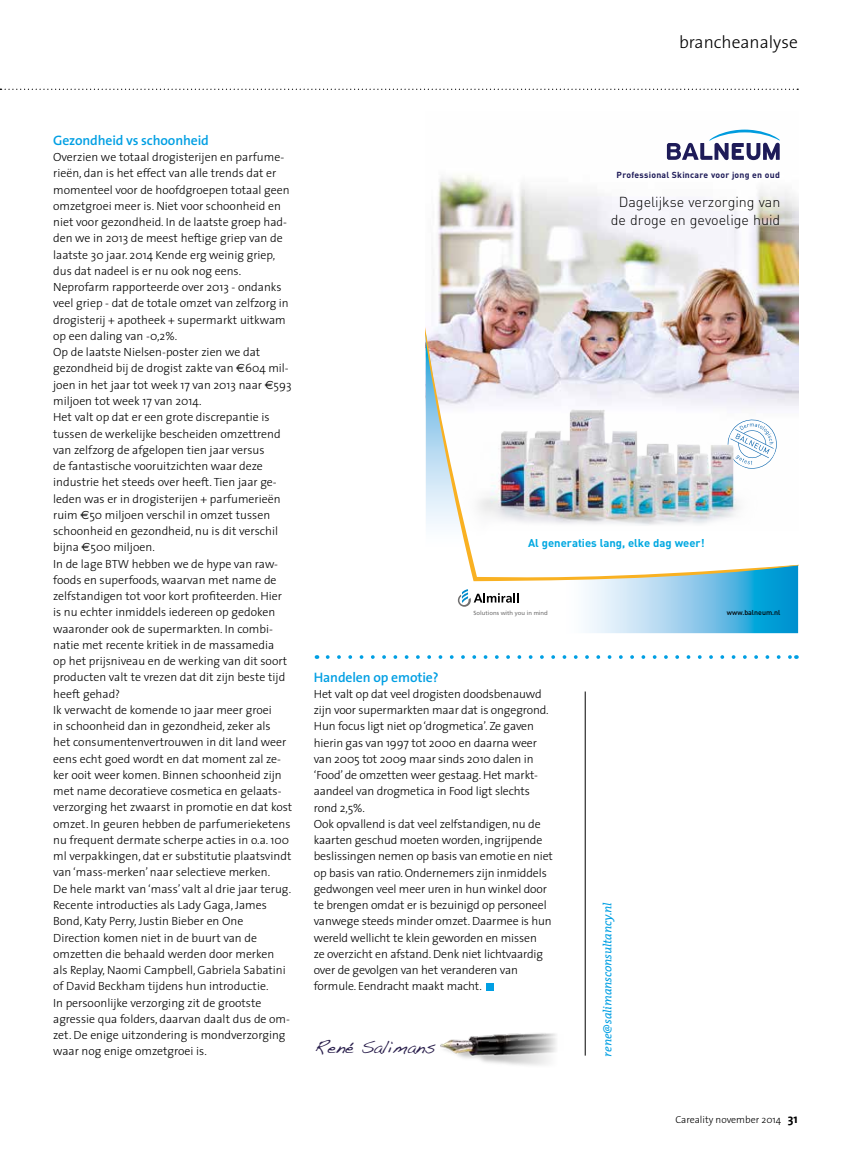
<style>
.page{position:relative;width:851px;height:1149px;background:#fff}
.page>*{position:absolute;margin:0;border:0;box-sizing:border-box;transform-origin:0 0}
.t1{font:300 17.5px "The Sans";color:#000}
.t2{font:17.5px "Handwriting Dakota";color:#2b204d}
.t3{font:300 14.25px/17.1px "DIN";color:#000;text-align:center}
.t4{font:600 13.75px "The Sans";letter-spacing:-.01em;color:#009fe3}
.t5{font:300 11.88px/16.2px "The Sans";color:#000}
.t6{font:italic 11.88px "The Serif";letter-spacing:-.01em;color:#009fe3}
.t7{font:700 11.25px "DIN";color:#00a8e1}
.t8{font:300 10px "The Sans";color:#000}
.t9{font:700 8.62px "DIN";letter-spacing:.025em;color:#1e1b58}
.t10{font:500 7px "DIN";color:#000}
.t11{font:5.88px "Frutiger";color:#706f6f}
.s1{font-family:"Euro Sans";font-weight:400}
.s2{font-weight:700;font-size:12.5px}
</style>
<div class="page">
<svg style="left:0;top:89px;width:798px;height:1px"></svg>
<hr style="left:584px;top:691px;width:1px;height:364px;background:#000">
<div style="left:486px;top:983px;width:7px;height:7px;background:#009fe3"></div>
<img style="left:440px;top:1033px;width:116px;height:32px">
<svg style="left:327px;top:655px;width:469px;height:3px"></svg>
<img style="left:438px;top:129px;width:360px;height:126px">
<svg style="left:586px;top:581px;width:212px;height:52px;background:#80c8e9"></svg>
<svg style="left:666px;top:130px;width:114px;height:31px"></svg>
<img style="left:426px;top:255px;width:372px;height:326px">
<svg style="left:458px;top:589px;width:60px;height:17px"></svg>
<img style="left:433px;top:373px;width:365px;height:182px">
<h1 class="t1" style="left:679px;top:28px;width:120px">brancheanalyse</h1>
<p class="t4" style="left:53px;top:129px;width:157px">Gezondheid vs schoonheid</p>
<p class="t5" style="left:53px;top:148px;width:240px">Overzien we totaal drogisterijen en parfume&shy;rieën, dan is het effect van alle trends dat er momenteel voor de hoofdgroepen totaal geen omzetgroei meer is. Niet voor schoonheid en niet voor gezondheid. In de laatste groep had&shy;den we in 2013 de meest heftige griep van de laatste 30 jaar. 2014 Kende erg weinig griep, dus dat nadeel is er nu ook nog eens.<br>Neprofarm rapporteerde over 2013 - ondanks veel griep - dat de totale omzet van zelfzorg in drogisterij + apotheek + supermarkt uitkwam op een daling van -0,2%.<br>Op de laatste Nielsen-poster zien we dat gezondheid bij de drogist zakte van <span class="s1">€</span>604 mil&shy;joen in het jaar tot week 17 van 2013 naar <span class="s1">€</span>593 miljoen tot week 17 van 2014.<br>Het valt op dat er een grote discrepantie is tussen de werkelijke bescheiden omzettrend van zelfzorg de afgelopen tien jaar versus<br>de fantastische vooruitzichten waar deze industrie het steeds over heeft. Tien jaar ge&shy;leden was er in drogisterijen + parfumerieën ruim <span class="s1">€</span>50 miljoen verschil in omzet tussen schoonheid en gezondheid, nu is dit verschil bijna <span class="s1">€</span>500 miljoen.<br>In de lage BTW hebben we de hype van raw&shy;foods en superfoods, waarvan met name de zelfstandigen tot voor kort profiteerden. Hier is nu echter inmiddels iedereen op gedoken waaronder ook de supermarkten. In combi&shy;natie met recente kritiek in de massamedia<br>op het prijsniveau en de werking van dit soort producten valt te vrezen dat dit zijn beste tijd heeft gehad?<br>Ik verwacht de komende 10 jaar meer groei<br>in schoonheid dan in gezondheid, zeker als<br>het consumentenvertrouwen in dit land weer eens echt goed wordt en dat moment zal ze&shy;ker ooit weer komen. Binnen schoonheid zijn met name decoratieve cosmetica en gelaats&shy;verzorging het zwaarst in promotie en dat kost omzet. In geuren hebben de parfumerieketens nu frequent dermate scherpe acties in o.a. 100 ml verpakkingen, dat er substitutie plaatsvindt van ‘mass-merken’ naar selectieve merken.<br>De hele markt van ‘mass’ valt al drie jaar terug.<br>Recente introducties als Lady Gaga, James Bond, Katy Perry, Justin Bieber en One Direction komen niet in de buurt van de omzetten die behaald werden door merken<br>als Replay, Naomi Campbell, Gabriela Sabatini of David Beckham tijdens hun introductie.<br>In persoonlijke verzorging zit de grootste agressie qua folders, daarvan daalt dus de om&shy;zet. De enige uitzondering is mondverzorging waar nog enige omzetgroei is.</p>
<p class="t9" style="left:616px;top:169px;width:165px">Professional Skincare voor jong en oud</p>
<p class="t3" style="left:610px;top:193px;width:171px">Dagelijkse verzorging van de droge en gevoelige huid</p>
<p class="t7" style="left:528px;top:535px;width:178px">Al generaties lang, elke dag weer!</p>
<p class="t11" style="left:473px;top:609px;width:76px">Solutions with you in mind</p>
<p class="t10" style="left:726px;top:608px;width:55px">www.balneum.nl</p>
<p class="t4" style="left:314px;top:665px;width:126px">Handelen op emotie?</p>
<p class="t5" style="left:314px;top:685px;width:240px">Het valt op dat veel drogisten doodsbenauwd zijn voor supermarkten maar dat is ongegrond.<br>Hun focus ligt niet op ‘drogmetica’. Ze gaven hierin gas van 1997 tot 2000 en daarna weer van 2005 tot 2009 maar sinds 2010 dalen in ‘Food’ de omzetten weer gestaag. Het markt&shy;aandeel van drogmetica in Food ligt slechts rond 2,5%.<br>Ook opvallend is dat veel zelfstandigen, nu de kaarten geschud moeten worden, ingrijpende beslissingen nemen op basis van emotie en niet op basis van ratio. Ondernemers zijn inmiddels gedwongen veel meer uren in hun winkel door te brengen omdat er is bezuinigd op personeel vanwege steeds minder omzet. Daarmee is hun wereld wellicht te klein geworden en missen<br>ze overzicht en afstand. Denk niet lichtvaardig over de gevolgen van het veranderen van formule. Eendracht maakt macht.</p>
<h1 class="t2" style="left:314px;top:1036px;width:122px">René Salimans</h1>
<p class="t6" style="left:597px;top:1056px;width:156px;rotate:-90deg">rene@salimansconsultancy.nl</p>
<p class="t8" style="left:675px;top:1111px;width:124px">Careality november 2014 <span class="s2">31</span></p>
</div>
